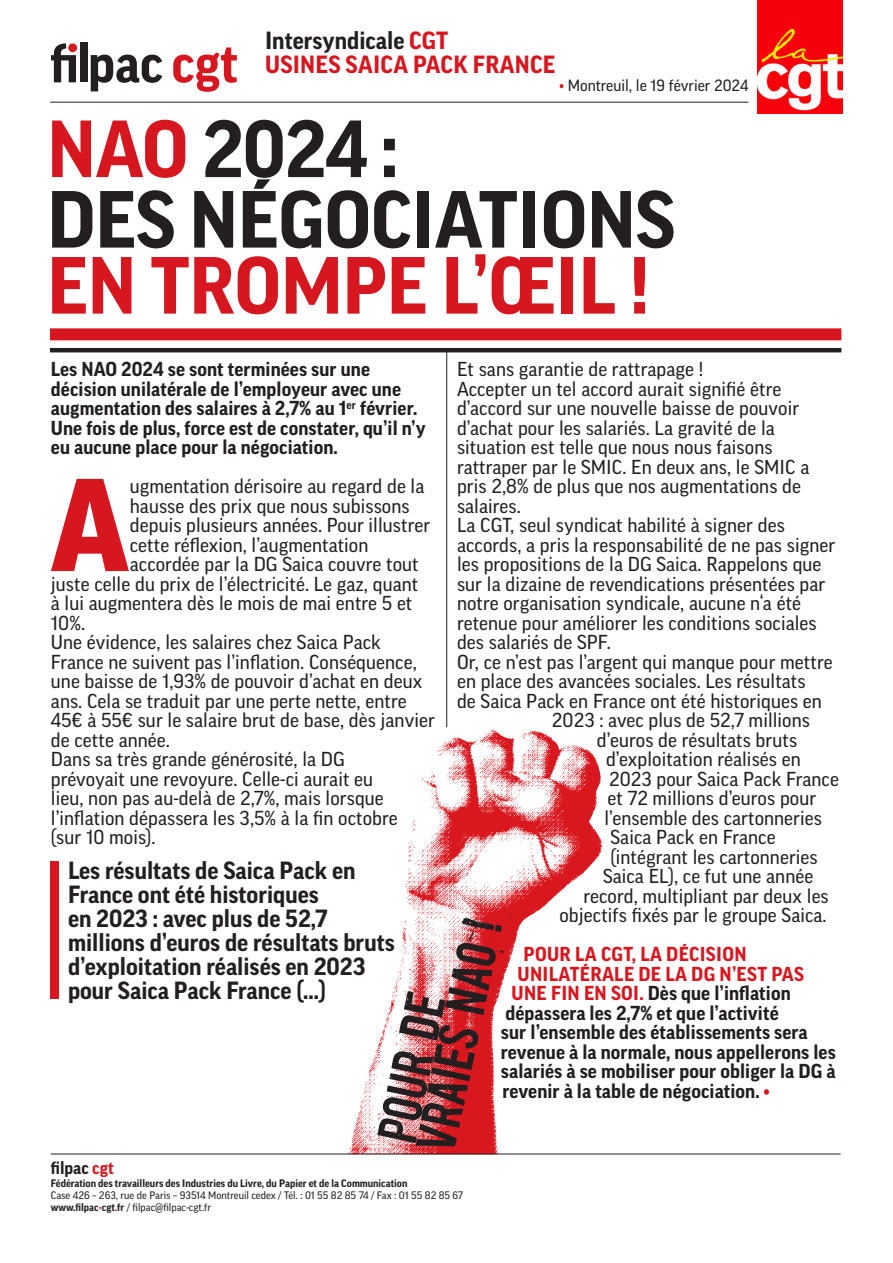
<style>
.page{position:relative;width:893px;height:1263px;background:#fff}
.page>*{position:absolute;margin:0;border:0;box-sizing:border-box;transform-origin:0 0}
.t1{font:900 127.05px "Good OT";color:#d7171f}
.t2{font:700 78px/70.5px "Good OT";letter-spacing:-.005em;color:#231f20}
.t3{font:700 78px "Good OT";letter-spacing:-.005em;color:#d7171f}
.t4{font:700 24px/24px "Good OT";color:#231f20}
.t5{font:700 24px/24px "Good OT";color:#d7171f}
.t6{font:19.5px "Good OT";letter-spacing:.005em;color:#231f20}
.t7{font:700 19.5px/19.5px "Good OT";letter-spacing:.005em;color:#231f20}
.t8{font:700 19.5px "Good OT";letter-spacing:.015em;color:#d7171f}
.t9{font:700 17.25px "Good OT";color:#231f20}
.t10{font:15.75px "Good OT";color:#231f20}
.t11{font:10.5px/12px "Good OT";color:#231f20}
.t12{font:700 10.5px "Good OT";color:#231f20}
.s1{color:#231f20}
.s2{color:#d7171f}
.s3{font-weight:700}
.s4{font-weight:700;color:#d7171f}
</style>
<div class="page">
<div style="left:50px;top:328px;width:791px;height:12px;background:#d7171f"></div>
<hr style="left:50px;top:102px;width:698px;height:1px;background:#231f20">
<hr style="left:50px;top:348px;width:791px;height:4px;background:#231f20">
<img style="left:757px;top:1px;width:86px;height:112px">
<svg style="left:173px;top:47px;width:64px;height:45px"></svg>
<svg style="left:91px;top:55px;width:71px;height:36px"></svg>
<div style="left:80px;top:43px;width:7px;height:39px;background:#231f20"></div>
<svg style="left:51px;top:43px;width:25px;height:39px"></svg>
<img style="left:344px;top:729px;width:261px;height:425px">
<hr style="left:51px;top:1154px;width:790px;height:1px;background:#231f20">
<hr style="left:446px;top:350px;width:1px;height:377px;background:#231f20">
<div style="left:50px;top:861px;width:8px;height:138px;background:#d7171f"></div>
<svg style="left:377px;top:911px;width:134px;height:236px"></svg>
<p class="t5" style="left:265px;top:29px;width:292px"><span class="s1">Intersyndicale</span> CGT<br>USINES SAICA PACK FRANCE</p>
<p class="t10" style="left:560px;top:77px;width:190px"><span class="s2">•</span> Montreuil, le 19 février 2024</p>
<h2 class="t2" style="left:47px;top:114px;width:629px"><span class="s2">NAO</span> 2024 :<br>DES NÉGOCIATIONS</h2>
<h2 class="t3" style="left:47px;top:243px;width:604px">EN TROMPE L’ŒIL !</h2>
<p class="t7" style="left:51px;top:359px;width:376px">Les NAO 2024 se sont terminées sur une décision unilatérale de l’employeur avec une augmentation des salaires à 2,7% au 1<sup>er</sup> février.<br>Une fois de plus, force est de constater, qu’il n’y eu aucune place pour la négociation.</p>
<h1 class="t1" style="left:51px;top:456px;width:80px">A</h1>
<p class="t6" style="left:130px;top:475px;width:296px">ugmentation dérisoire au regard de la</p>
<p class="t6" style="left:130px;top:495px;width:281px">hausse des prix que nous subissons</p>
<p class="t6" style="left:130px;top:514px;width:302px">depuis plusieurs années. Pour illustrer</p>
<p class="t6" style="left:130px;top:534px;width:240px">cette réflexion, l’augmentation</p>
<p class="t6" style="left:130px;top:553px;width:290px">accordée par la DG Saica couvre tout</p>
<p class="t6" style="left:51px;top:573px;width:369px">juste celle du prix de l’électricité. Le gaz, quant</p>
<p class="t6" style="left:51px;top:592px;width:363px">à lui augmentera dès le mois de mai entre 5 et</p>
<p class="t6" style="left:51px;top:612px;width:36px">10%.</p>
<p class="t6" style="left:51px;top:631px;width:331px">Une évidence, les salaires chez Saica Pack</p>
<p class="t6" style="left:51px;top:651px;width:367px">France ne suivent pas l’inflation. Conséquence,</p>
<p class="t6" style="left:51px;top:670px;width:373px">une baisse de 1,93% de pouvoir d’achat en deux</p>
<p class="t6" style="left:51px;top:690px;width:357px">ans. Cela se traduit par une perte nette, entre</p>
<p class="t6" style="left:51px;top:709px;width:385px">45€ à 55€ sur le salaire brut de base, dès janvier</p>
<p class="t6" style="left:51px;top:729px;width:121px">de cette année.</p>
<p class="t6" style="left:51px;top:748px;width:296px">Dans sa très grande générosité, la DG</p>
<p class="t6" style="left:51px;top:768px;width:324px">prévoyait une revoyure. Celle-ci aurait eu</p>
<p class="t6" style="left:51px;top:787px;width:334px">lieu, non pas au-delà de 2,7%, mais lorsque</p>
<p class="t6" style="left:51px;top:807px;width:348px">l’inflation dépassera les 3,5% à la fin octobre</p>
<p class="t6" style="left:51px;top:826px;width:106px">(sur 10 mois).</p>
<p class="t4" style="left:68px;top:859px;width:328px">Les résultats de Saica Pack en<br>France ont été historiques<br>en 2023 : avec plus de 52,7 millions d’euros de résultats bruts d’exploitation réalisés en 2023 pour Saica Pack France (...)</p>
<p class="t6" style="left:457px;top:358px;width:248px">Et sans garantie de rattrapage !</p>
<p class="t6" style="left:457px;top:378px;width:326px">Accepter un tel accord aurait signifié être</p>
<p class="t6" style="left:457px;top:397px;width:344px">d’accord sur une nouvelle baisse de pouvoir</p>
<p class="t6" style="left:457px;top:417px;width:319px">d’achat pour les salariés. La gravité de la</p>
<p class="t6" style="left:457px;top:436px;width:317px">situation est telle que nous nous faisons</p>
<p class="t6" style="left:457px;top:456px;width:354px">rattraper par le SMIC. En deux ans, le SMIC a</p>
<p class="t6" style="left:457px;top:475px;width:345px">pris 2,8% de plus que nos augmentations de</p>
<p class="t6" style="left:457px;top:495px;width:65px">salaires.</p>
<p class="t6" style="left:457px;top:514px;width:329px">La CGT, seul syndicat habilité à signer des</p>
<p class="t6" style="left:457px;top:534px;width:380px">accords, a pris la responsabilité de ne pas signer</p>
<p class="t6" style="left:457px;top:553px;width:366px">les propositions de la DG Saica. Rappelons que</p>
<p class="t6" style="left:457px;top:573px;width:370px">sur la dizaine de revendications présentées par</p>
<p class="t6" style="left:457px;top:592px;width:346px">notre organisation syndicale, aucune n‘a été</p>
<p class="t6" style="left:457px;top:612px;width:361px">retenue pour améliorer les conditions sociales</p>
<p class="t6" style="left:457px;top:631px;width:155px">des salariés de SPF.</p>
<p class="t6" style="left:457px;top:651px;width:377px">Or, ce n’est pas l’argent qui manque pour mettre</p>
<p class="t6" style="left:457px;top:670px;width:350px">en place des avancées sociales. Les résultats</p>
<p class="t6" style="left:457px;top:690px;width:366px">de Saica Pack en France ont été historiques en</p>
<p class="t6" style="left:552px;top:709px;width:259px">2023 : avec plus de 52,7 millions</p>
<p class="t6" style="left:597px;top:729px;width:202px">d’euros de résultats bruts</p>
<p class="t6" style="left:606px;top:748px;width:196px">d’exploitation réalisés en</p>
<p class="t6" style="left:609px;top:768px;width:231px">2023 pour Saica Pack France</p>
<p class="t6" style="left:607px;top:787px;width:210px">et 72 millions d’euros pour</p>
<p class="t6" style="left:604px;top:807px;width:219px">l’ensemble des cartonneries</p>
<p class="t6" style="left:610px;top:826px;width:167px">Saica Pack en France</p>
<p class="t6" style="left:610px;top:846px;width:209px">(intégrant les cartonneries</p>
<p class="t6" style="left:603px;top:865px;width:212px">Saica EL), ce fut une année</p>
<p class="t6" style="left:583px;top:885px;width:247px">record, multipliant par deux les</p>
<p class="t6" style="left:559px;top:904px;width:269px">objectifs fixés par le groupe Saica.</p>
<p class="t8" style="left:524px;top:943px;width:224px">POUR LA CGT, LA DÉCISION</p>
<p class="t8" style="left:518px;top:963px;width:288px">UNILATÉRALE DE LA DG N’EST PAS</p>
<p class="t7" style="left:512px;top:983px;width:281px"><span class="s2">UNE FIN EN SOI.</span> Dès que l’inflation</p>
<p class="t7" style="left:505px;top:1003px;width:275px">dépassera les 2,7% et que l’activité</p>
<p class="t7" style="left:501px;top:1022px;width:308px">sur l’ensemble des établissements sera</p>
<p class="t7" style="left:501px;top:1042px;width:336px">revenue à la normale, nous appellerons les</p>
<p class="t7" style="left:501px;top:1061px;width:336px">salariés à se mobiliser pour obliger la DG à</p>
<p class="t7" style="left:502px;top:1081px;width:268px">revenir à la table de négociation. <span class="s2">•</span></p>
<p class="t9" style="left:51px;top:1158px;width:65px">filpac <span class="s2">cgt</span></p>
<p class="t12" style="left:51px;top:1178px;width:358px">Fédération des travailleurs des Industries du Livre, du Papier et de la Communication</p>
<p class="t11" style="left:51px;top:1190px;width:414px">Case 426 – 263, rue de Paris – 93514 Montreuil cedex / Tél. : 01 55 82 85 74 / Fax : 01 55 82 85 67 <span class="s3">www.filpac</span><span class="s4">-</span><span class="s3">cgt</span><span class="s4">.</span><span class="s3">fr</span> / filpac@filpac-cgt.fr</p>
</div>
